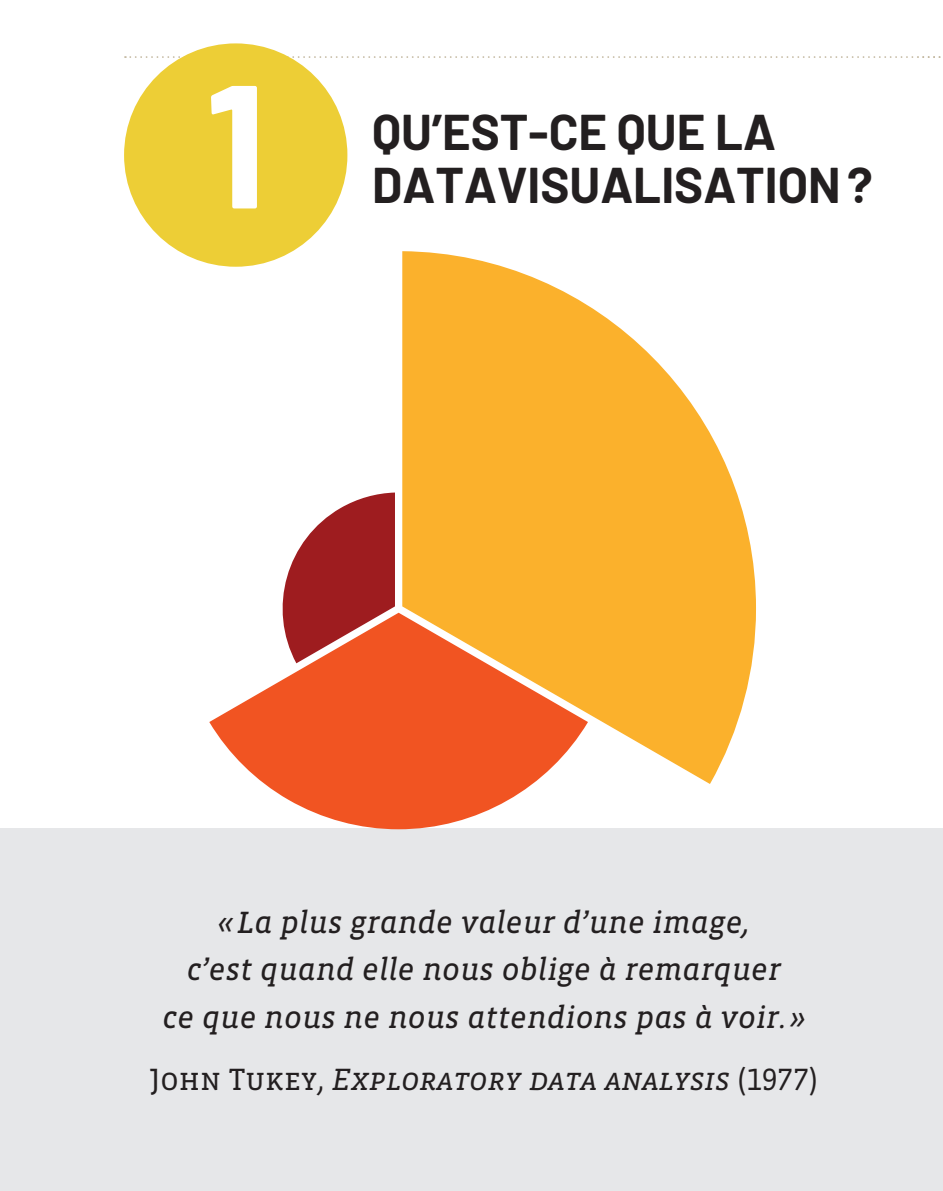
<style>
.page{position:relative;width:943px;height:1191px;background:#fff}
.page>*{position:absolute;margin:0;border:0;box-sizing:border-box;transform-origin:0 0}
.t1{font:700 175px "Barlow";color:#fff}
.t2{font:700 49px "Barlow";color:#231f20}
.t3{font:italic 31.5px/47.2px "Vista Slab OT";color:#231f20;text-align:center}
.t4{font:italic 31.5px "Vista Slab OT";color:#231f20}
.s1{font-style:normal}
</style>
<div class="page">
<div style="left:0;top:828px;width:943px;height:363px;background:#e6e7e9"></div>
<div style="left:124px;top:43px;width:223px;height:224px;background:#edce36;border-radius:50%"></div>
<svg style="left:402px;top:251px;width:354px;height:533px;fill:#fbb12c"></svg>
<svg style="left:209px;top:613px;width:379px;height:216px;fill:#f15422"></svg>
<svg style="left:267px;top:492px;width:128px;height:171px"></svg>
<svg style="left:125px;top:56px;width:816px;height:2px"></svg>
<h1 class="t1" style="left:205px;top:16px;width:63px">1</h1>
<h2 class="t2" style="left:372px;top:96px;width:405px">QU’EST-CE QUE LA</h2>
<h2 class="t2" style="left:372px;top:149px;width:502px">DATAVISUALISATION ?</h2>
<p class="t3" style="left:162px;top:899px;width:644px">« La plus grande valeur d’une image,<br>c’est quand elle nous oblige à remarquer<br>ce que nous ne nous attendions pas à voir. »</p>
<p class="t4" style="left:150px;top:1063px;width:668px"><span class="s1">John Tukey,</span> Exploratory data analysis <span class="s1">(1977)</span></p>
</div>
